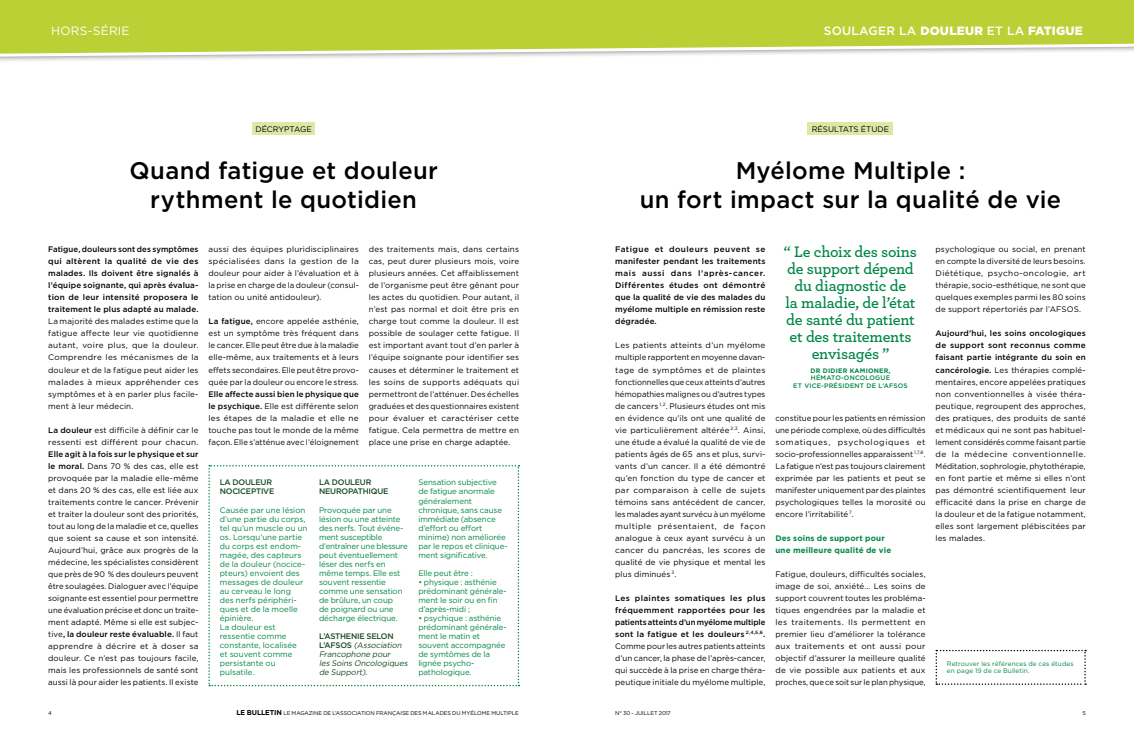
<style>
.page{position:relative;width:1134px;height:738px;background:#fff}
.page>*{position:absolute;margin:0;border:0;box-sizing:border-box;transform-origin:0 0}
.t1{font:500 24px/29px "Gotham";letter-spacing:.015em;color:#000;text-align:center}
.t2{font:600 16px/17px "Archer";letter-spacing:-.015em;color:#008647;text-align:center}
.t3{font:500 12px "Gotham";letter-spacing:.02em;color:#fff}
.t4{font:12px "Gotham";letter-spacing:.02em;color:#fff}
.t5{font:8px/12px "Gotham";letter-spacing:.01em;color:#000;text-align:justify}
.t6{font:8px/9px "Gotham";letter-spacing:-.01em;color:#008647}
.t7{font:500 8px/12px "Gotham";letter-spacing:.015em;color:#000;text-align:justify}
.t8{font:italic 8px/9px "Gotham";color:#174922}
.t9{font:700 8px/12px "Gotham";letter-spacing:.02em;color:#008647}
.t10{font:500 8px/9px "Gotham";letter-spacing:-.025em;color:#174922}
.t11{font:6.5px/7px "Gotham";letter-spacing:.015em;color:#008647}
.t12{font:500 6.5px/7.5px "Gotham";letter-spacing:.03em;color:#008647;text-align:center}
.t13{font:700 6.5px "Gotham";letter-spacing:.03em;color:#008647}
.t14{font:5.5px "Gotham";letter-spacing:-.015em;color:#000}
.s1{font-weight:900}
.s2{font-weight:500}
.s3{font-weight:500;font-style:normal}
.s4{font-weight:700;font-size:7px}
</style>
<div class="page">
<div style="left:252px;top:122px;width:63px;height:12px;background:#dfe7a6"></div>
<div style="left:808px;top:122px;width:85px;height:12px;background:#dfe7a6"></div>
<svg style="left:208px;top:465px;width:311px;height:220px"></svg>
<svg style="left:935px;top:649px;width:151px;height:35px"></svg>
<div style="left:0;top:0;width:1134px;height:63px;background:#000;opacity:.5"></div>
<svg style="left:0;top:0;width:1134px;height:58px;background:#c3d451"></svg>
<h3 class="t4" style="left:51px;top:23px;width:80px">HORS-SÉRIE</h3>
<h3 class="t3" style="left:824px;top:23px;width:261px">SOULAGER LA <span class="s1">DOULEUR</span> ET LA <span class="s1">FATIGUE</span></h3>
<p class="t5" style="left:255px;top:123px;width:58px">DÉCRYPTAGE</p>
<h1 class="t1" style="left:129px;top:156px;width:310px">Quand fatigue et douleur rythment le quotidien</h1>
<p class="t7" style="left:48px;top:243px;width:152px">Fatigue, douleurs sont des symptômes qui altèrent la qualité de vie des malades. Ils doivent être signalés à l’équipe soignante, qui après évalua&shy;tion de leur intensité proposera le traitement le plus adapté au malade.</p>
<p class="t5" style="left:48px;top:315px;width:152px">La majorité des malades estime que la fatigue affecte leur vie quotidienne autant, voire plus, que la douleur.<br>Comprendre les mécanismes de la douleur et de la fatigue peut aider les malades à mieux appréhender ces symptômes et à en parler plus facile&shy;ment à leur médecin.</p>
<p class="t5" style="left:48px;top:423px;width:152px"><span class="s2">La douleur</span> est difficile à définir car le ressenti est différent pour chacun.</p>
<p class="t5" style="left:48px;top:447px;width:152px"><span class="s2">Elle agit à la fois sur le physique et sur le moral.</span> Dans 70 % des cas, elle est provoquée par la maladie elle-même et dans 20 % des cas, elle est liée aux traitements contre le cancer. Prévenir et traiter la douleur sont des priorités, tout au long de la maladie et ce, quelles que soient sa cause et son intensité.<br>Aujourd’hui, grâce aux progrès de la médecine, les spécialistes considèrent que près de 90 % des douleurs peuvent être soulagées. Dialoguer avec l’équipe soignante est essentiel pour permettre une évaluation précise et donc un traite&shy;ment adapté. Même si elle est subjec&shy;tive<span class="s2">, la douleur reste évaluable.</span> Il faut apprendre à décrire et à doser sa douleur. Ce n’est pas toujours facile, mais les professionnels de santé sont aussi là pour aider les patients. Il existe</p>
<p class="t5" style="left:208px;top:243px;width:152px">aussi des équipes pluridisciplinaires spécialisées dans la gestion de la douleur pour aider à l’évaluation et à la prise en charge de la douleur (consul&shy;tation ou unité antidouleur).</p>
<p class="t5" style="left:208px;top:315px;width:152px"><span class="s2">La fatigue,</span> encore appelée asthénie, est un symptôme très fréquent dans le cancer. Elle peut être due à la maladie elle-même, aux traitements et à leurs effets secondaires. Elle peut être provo&shy;quée par la douleur ou encore le stress.</p>
<p class="t5" style="left:208px;top:387px;width:152px"><span class="s2">Elle affecte aussi bien le physique que le psychique.</span> Elle est différente selon les étapes de la maladie et elle ne touche pas tout le monde de la même façon. Elle s’atténue avec l’éloignement</p>
<p class="t5" style="left:369px;top:243px;width:152px">des traitements mais, dans certains cas, peut durer plusieurs mois, voire plusieurs années. Cet affaiblissement de l’organisme peut être gênant pour les actes du quotidien. Pour autant, il n’est pas normal et doit être pris en charge tout comme la douleur. Il est possible de soulager cette fatigue. Il est important avant tout d’en parler à l’équipe soignante pour identifier ses causes et déterminer le traitement et les soins de supports adéquats qui permettront de l’atténuer. Des échelles graduées et des questionnaires existent pour évaluer et caractériser cette fatigue. Cela permettra de mettre en place une prise en charge adaptée.</p>
<p class="t6" style="left:418px;top:477px;width:91px">Sensation subjective de fatigue anormale généralement chronique, sans cause immédiate (absence d’effort ou effort minime) non améliorée par le repos et clinique&shy;ment significative.</p>
<p class="t6" style="left:418px;top:567px;width:56px">Elle peut être :</p>
<p class="t6" style="left:418px;top:576px;width:90px">• physique : asthénie prédominant générale&shy;ment le soir ou en fin d’après-midi ;</p>
<p class="t6" style="left:418px;top:612px;width:90px">• psychique : asthénie prédominant générale&shy;ment le matin et souvent accompagnée de symtômes de la lignée psycho&shy;pathologique.</p>
<p class="t10" style="left:220px;top:477px;width:56px">LA DOULEUR<br>NOCICEPTIVE</p>
<p class="t6" style="left:220px;top:504px;width:89px">Causée par une lésion d’une partie du corps, tel qu’un muscle ou un os. Lorsqu’une partie du corps est endom&shy;magée, des capteurs de la douleur (nocice&shy;pteurs) envoient des messages de douleur au cerveau le long<br>des nerfs périphéri&shy;ques et de la moelle épinière.<br>La douleur est ressentie comme constante, localisée<br>et souvent comme persistante ou pulsatile.</p>
<p class="t10" style="left:319px;top:477px;width:71px">LA DOULEUR<br>NEUROPATHIQUE</p>
<p class="t6" style="left:319px;top:504px;width:90px">Provoquée par une lésion ou une atteinte des nerfs. Tout événe&shy;ment susceptible d’entraîner une blessure peut éventuellement léser des nerfs en même temps. Elle est souvent ressentie comme une sensation de brûlure, un coup<br>de poignard ou une décharge électrique.</p>
<p class="t8" style="left:319px;top:630px;width:92px"><span class="s3">L’ASTHENIE SELON<br>L’A F S O S</span> (Association<br>Francophone pour<br>les Soins Oncologiques de Support).</p>
<p class="t5" style="left:812px;top:123px;width:79px">RÉSULTATS ÉTUDE</p>
<h1 class="t1" style="left:640px;top:156px;width:423px">Myélome Multiple :<br>un fort impact sur la qualité de vie</h1>
<p class="t7" style="left:615px;top:243px;width:152px">Fatigue et douleurs peuvent se manifester pendant les traitements mais aussi dans l’après-cancer.<br>Différentes études ont démontré que la qualité de vie des malades du myélome multiple en rémission reste dégradée.</p>
<p class="t5" style="left:615px;top:339px;width:152px">Les patients atteints d’un myélome multiple rapportent en moyenne davan&shy;tage de symptômes et de plaintes fonctionnelles que ceux atteints d’autres hémopathies malignes ou d’autres types de cancers <sup>1,2</sup>. Plusieurs études ont mis en évidence qu’ils ont une qualité de vie particulièrement altérée <sup>2,3</sup>. Ainsi, une étude a évalué la qualité de vie de patients âgés de 65 ans et plus, survi&shy;vants d’un cancer. Il a été démontré qu’en fonction du type de cancer et par comparaison à celle de sujets témoins sans antécédent de cancer, les malades ayant survécu à un myélome multiple présentaient, de façon analogue à ceux ayant survécu à un cancer du pancréas, les scores de qualité de vie physique et mental les plus diminués <sup>3</sup>.</p>
<p class="t5" style="left:615px;top:591px;width:152px"><span class="s2">Les plaintes somatiques les plus fréquemment rapportées pour les patients atteints d’un myélome multiple sont la fatigue et les douleurs</span> <sup>2,4,5,6</sup><span class="s2">.<br></span>Comme pour les autres patients atteints d’un cancer, la phase de l’après-cancer, qui succède à la prise en charge théra&shy;peutique initiale du myélome multiple,</p>
<h2 class="t2" style="left:784px;top:241px;width:135px">“ Le choix des soins de support dépend du diagnostic de<br>la maladie, de l’état de santé du patient et des traitements envisagés ”</h2>
<p class="t13" style="left:810px;top:366px;width:81px">DR DIDIER KAMIONER,</p>
<p class="t12" style="left:793px;top:374px;width:116px">HÉMATO-ONCOLOGUE<br>ET VICE-PRÉSIDENT DE L’AFSOS</p>
<p class="t5" style="left:935px;top:243px;width:152px">psychologique ou social, en prenant en compte la diversité de leurs besoins.<br>Diététique, psycho-oncologie, art thérapie, socio-esthétique, ne sont que quelques exemples parmi les 80 soins de support répertoriés par l’AFSOS.</p>
<p class="t5" style="left:935px;top:327px;width:152px"><span class="s2">Aujourd’hui, les soins oncologiques de support sont reconnus comme faisant partie intégrante du soin en cancérologie.</span> Les thérapies complé&shy;mentaires, encore appelées pratiques non conventionnelles à visée théra&shy;peutique, regroupent des approches, des pratiques, des produits de santé et médicaux qui ne sont pas habituel&shy;lement considérés comme faisant partie de la médecine conventionnelle.<br>Méditation, sophrologie, phytothérapie, en font partie et même si elles n’ont pas démontré scientifiquement leur efficacité dans la prise en charge de la douleur et de la fatigue notamment, elles sont largement plébiscitées par les malades.</p>
<p class="t5" style="left:775px;top:411px;width:152px">constitue pour les patients en rémission une période complexe, où des difficultés somatiques, psychologiques et socio-professionnelles apparaissent <sup>1,7,8</sup>.<br>La fatigue n’est pas toujours clairement exprimée par les patients et peut se manifester uniquement par des plaintes psychologiques telles la morosité ou encore l’irritabilité <sup>7</sup>.</p>
<p class="t9" style="left:775px;top:531px;width:117px">Des soins de support pour une meilleure qualité de vie</p>
<p class="t5" style="left:775px;top:567px;width:152px">Fatigue, douleurs, difficultés sociales, image de soi, anxiété… Les soins de support couvrent toutes les probléma&shy;tiques engendrées par la maladie et les traitements. Ils permettent en premier lieu d’améliorer la tolérance aux traitements et ont aussi pour objectif d’assurer la meilleure qualité de vie possible aux patients et aux proches, que ce soit sur le plan physique,</p>
<p class="t11" style="left:947px;top:660px;width:128px">Retrouver les références de ces études en page 19 de ce Bulletin.</p>
<p class="t14" style="left:48px;top:709px;width:5px">4</p>
<p class="t14" style="left:236px;top:709px;width:284px"><span class="s4">LE BULLETIN</span> LE MAGAZINE DE L’ASSOCIATION FRANÇAISE DES MALADES DU MYÉLOME MULTIPLE</p>
<p class="t14" style="left:615px;top:709px;width:57px">N° 30 - JUILLET 2017</p>
<p class="t14" style="left:1082px;top:709px;width:5px">5</p>
</div>
